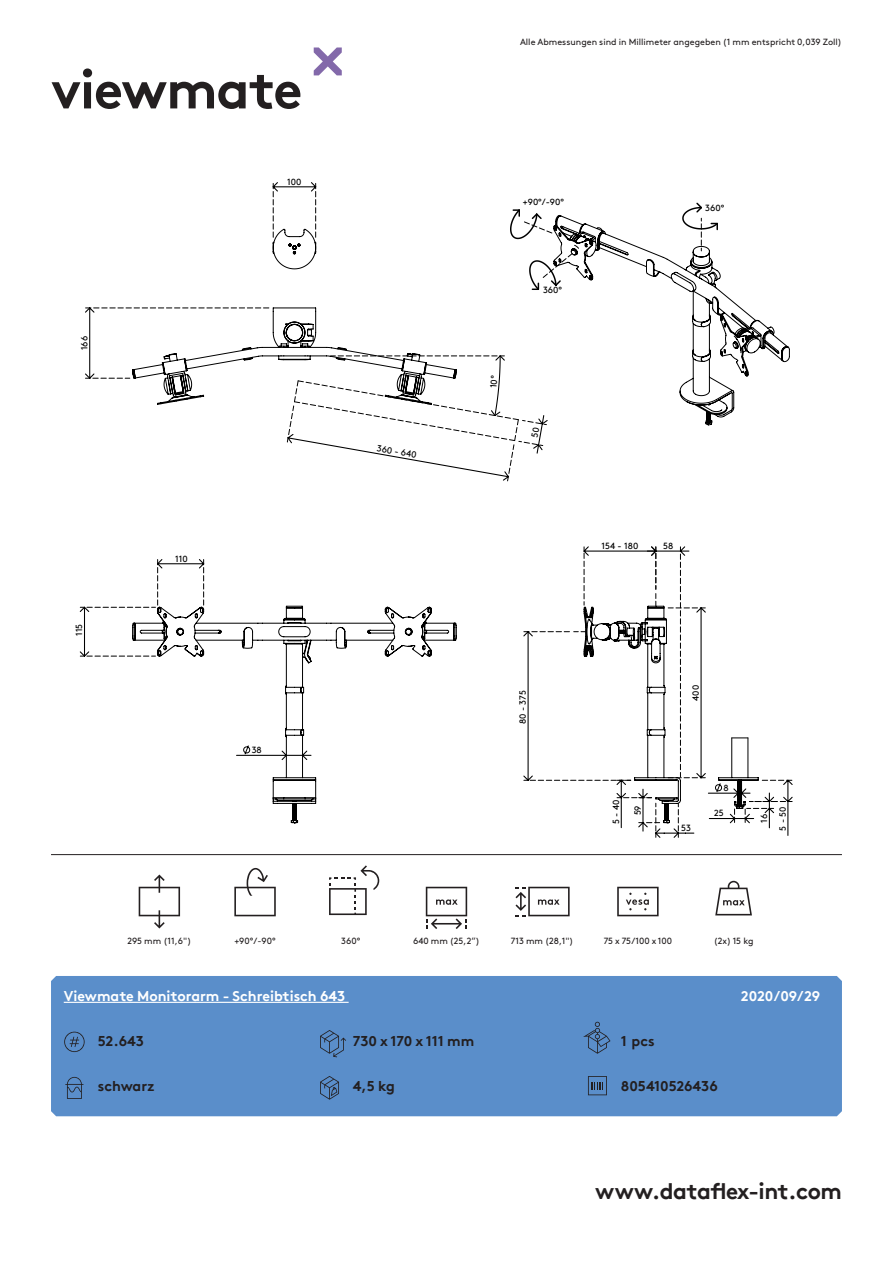
<style>
.page{position:relative;width:893px;height:1263px;background:#fff}
.page>*{position:absolute;margin:0;border:0;box-sizing:border-box;transform-origin:0 0}
.hoofdstuk{font:700 54px "Brown Pro TT";letter-spacing:-.02em;color:#231f20}
.t1{font:700 22.5px "Brown Pro TT";letter-spacing:-.02em;color:#231f20}
.specificaties{font:700 14.25px "Brown Pro TT";color:#231f20}
.t2{font:700 14.25px "Brown Pro TT";color:#fff}
.onderschrift{font:9px "Brown";color:#231f20}
.t3{font:9px/18.6px "Brown Pro TT Regular Alt";color:#000;text-align:center}
</style>
<div class="page">
<svg style="left:314px;top:47px;width:28px;height:28px"></svg>
<hr style="left:51px;top:854px;width:791px;height:1px;background:#231f20">
<svg style="left:139px;top:874px;width:41px;height:54px"></svg>
<svg style="left:234px;top:868px;width:42px;height:48px"></svg>
<svg style="left:329px;top:865px;width:50px;height:50px"></svg>
<svg style="left:426px;top:887px;width:41px;height:42px"></svg>
<svg style="left:515px;top:887px;width:55px;height:29px"></svg>
<svg style="left:617px;top:887px;width:42px;height:29px"></svg>
<svg style="left:715px;top:881px;width:37px;height:34px"></svg>
<div style="left:51px;top:976px;width:791px;height:140px;background:#5a8eca"></div>
<svg style="left:79px;top:559px;width:126px;height:98px"></svg>
<svg style="left:510px;top:202px;width:192px;height:88px"></svg>
<svg style="left:132px;top:605px;width:325px;height:219px"></svg>
<svg style="left:132px;top:228px;width:286px;height:177px"></svg>
<svg style="left:553px;top:214px;width:237px;height:212px"></svg>
<svg style="left:523px;top:546px;width:270px;height:291px"></svg>
<svg style="left:64px;top:1032px;width:21px;height:20px"></svg>
<svg style="left:65px;top:1077px;width:18px;height:22px"></svg>
<svg style="left:320px;top:1030px;width:26px;height:27px"></svg>
<svg style="left:583px;top:1022px;width:27px;height:32px"></svg>
<svg style="left:320px;top:1076px;width:19px;height:24px"></svg>
<svg style="left:588px;top:1076px;width:19px;height:19px"></svg>
<hr style="left:64px;top:1002px;width:285px;height:1px;background:#fff">
<svg style="left:286px;top:354px;width:262px;height:128px"></svg>
<p class="hoofdstuk" style="left:51px;top:46px;width:253px">viewmate</p>
<p class="t3" style="left:74px;top:350px;width:16px;rotate:-90deg">166</p>
<p class="t3" style="left:69px;top:636px;width:14px;rotate:-90deg">115</p>
<p class="t3" style="left:287px;top:171px;width:16px">100</p>
<p class="t3" style="left:175px;top:548px;width:14px">110</p>
<p class="t3" style="left:252px;top:740px;width:12px">38</p>
<p class="t3" style="left:379px;top:438px;width:42px;rotate:10deg">360 - 640</p>
<p class="onderschrift" style="left:520px;top:35px;width:323px">Alle Abmessungen sind in Millimeter angegeben (1 mm entspricht 0,039 Zoll)</p>
<p class="t3" style="left:523px;top:191px;width:43px">+90°/-90°</p>
<p class="t3" style="left:543px;top:280px;width:21px">360°</p>
<p class="t3" style="left:705px;top:198px;width:21px">360°</p>
<p class="t3" style="left:513px;top:724px;width:35px;rotate:-90deg">80 - 375</p>
<p class="t3" style="left:602px;top:536px;width:38px">154 - 180</p>
<p class="t3" style="left:663px;top:536px;width:12px">58</p>
<p class="t3" style="left:606px;top:824px;width:26px;rotate:-90deg">5 - 40</p>
<p class="t3" style="left:628px;top:815px;width:12px;rotate:-90deg">59</p>
<p class="t3" style="left:686px;top:701px;width:17px;rotate:-90deg">400</p>
<p class="t3" style="left:681px;top:818px;width:11px">53</p>
<p class="t3" style="left:723px;top:778px;width:7px">8</p>
<p class="t3" style="left:714px;top:803px;width:11px">25</p>
<p class="t3" style="left:754px;top:830px;width:26px;rotate:-90deg">16<br>5 - 50</p>
<p class="onderschrift" style="left:127px;top:934px;width:66px">295 mm (11,6")</p>
<p class="onderschrift" style="left:234px;top:934px;width:43px">+90°/-90°</p>
<p class="onderschrift" style="left:341px;top:934px;width:21px">360°</p>
<p class="onderschrift" style="left:413px;top:934px;width:68px">640 mm (25,2”)</p>
<p class="onderschrift" style="left:511px;top:934px;width:64px">713 mm (28,1")</p>
<p class="onderschrift" style="left:604px;top:934px;width:70px">75 x 75/100 x 100</p>
<p class="onderschrift" style="left:714px;top:934px;width:41px">(2x) 15 kg</p>
<h3 class="t2" style="left:64px;top:985px;width:283px">Viewmate Monitorarm - Schreibtisch 643</h3>
<h3 class="t2" style="left:741px;top:985px;width:81px">2020/09/29</h3>
<h3 class="specificaties" style="left:98px;top:1029px;width:48px">52.643</h3>
<p class="specificaties" style="left:98px;top:1074px;width:58px">schwarz</p>
<p class="specificaties" style="left:353px;top:1029px;width:123px">730 x 170 x 111 mm</p>
<p class="specificaties" style="left:621px;top:1029px;width:35px">1 pcs</p>
<p class="specificaties" style="left:353px;top:1074px;width:44px">4,5 kg</p>
<h3 class="specificaties" style="left:621px;top:1074px;width:99px">805410526436</h3>
<h2 class="t1" style="left:595px;top:1173px;width:248px">www.dataflex-int.com</h2>
</div>
